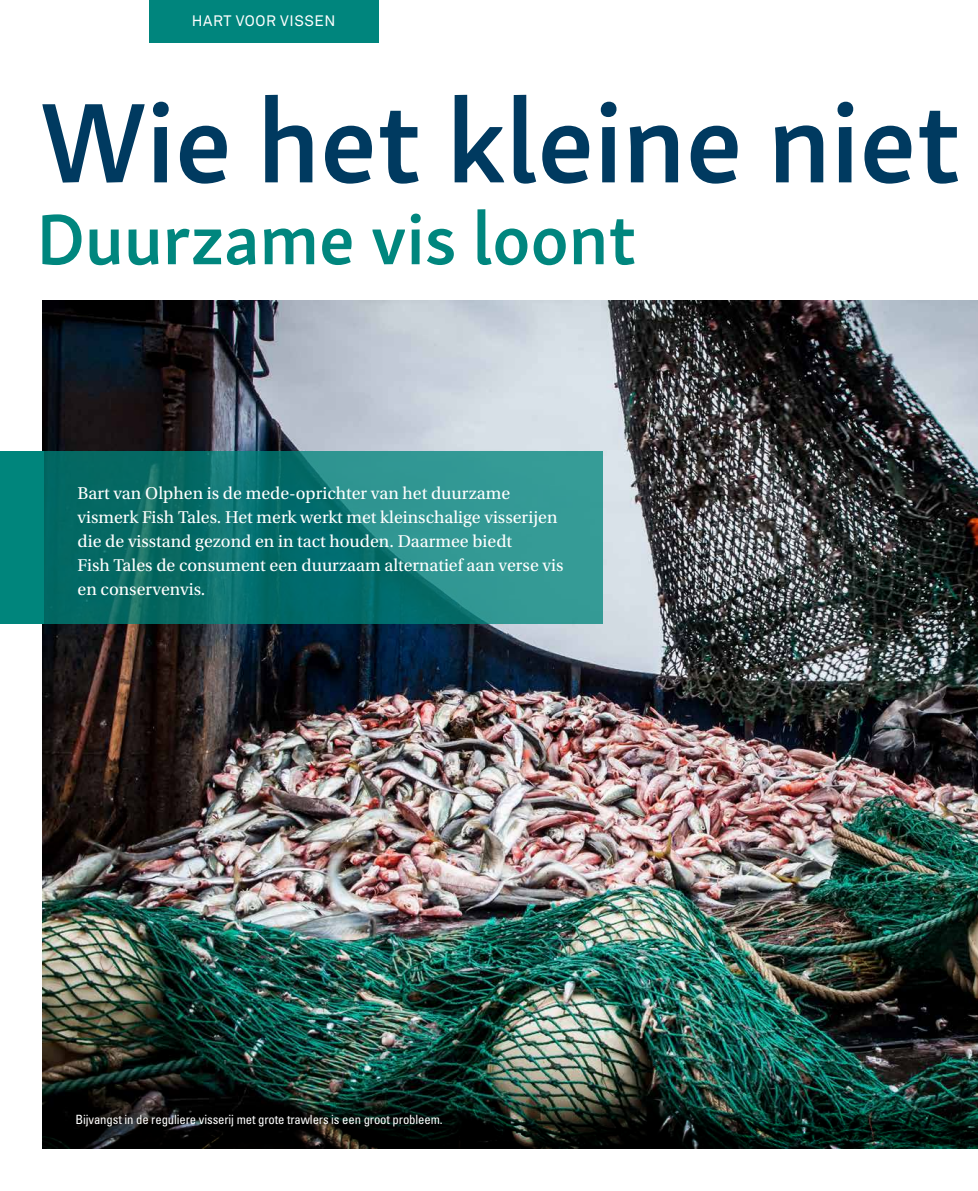
<style>
.page{position:relative;width:978px;height:1191px;background:#fff}
.page>*{position:absolute;margin:0;border:0;box-sizing:border-box;transform-origin:0 0}
.t1{font:600 116.55px "Skolar Sans";letter-spacing:-.01em;color:#003a60}
.t2{font:600 73.2px "Skolar Sans";letter-spacing:-.01em;color:#00867e}
.t3{font:18px/24px "Utopia Std";color:#fff}
.t4{font:15px "Akkurat";letter-spacing:.035em;color:#fff}
.t5{font:condensed 12.75px "Univers LT Std";letter-spacing:-.01em;color:#fff}
</style>
<div class="page">
<img style="left:43px;top:300px;width:935px;height:848px">
<div style="left:0;top:451px;width:44px;height:172px;background:#00857c"></div>
<svg style="left:44px;top:451px;width:559px;height:172px;background:#177d79"></svg>
<div style="left:149px;top:0;width:229px;height:43px;background:#00857d"></div>
<p class="t4" style="left:192px;top:12px;width:145px">HART VOOR VISSEN</p>
<h1 class="t1" style="left:39px;top:50px;width:923px">Wie het kleine niet</h1>
<h2 class="t2" style="left:36px;top:181px;width:602px">Duurzame vis loont</h2>
<p class="t3" style="left:78px;top:481px;width:487px">Bart van Olphen is de mede-oprichter van het duurzame vismerk Fish Tales. Het merk werkt met kleinschalige visserijen die de visstand gezond en in tact houden. Daarmee biedt<br>Fish Tales de consument een duurzaam alternatief aan verse vis en conservenvis.</p>
<p class="t5" style="left:75px;top:1111px;width:369px">Bijvangst in de reguliere visserij met grote trawlers is een groot probleem.</p>
</div>
